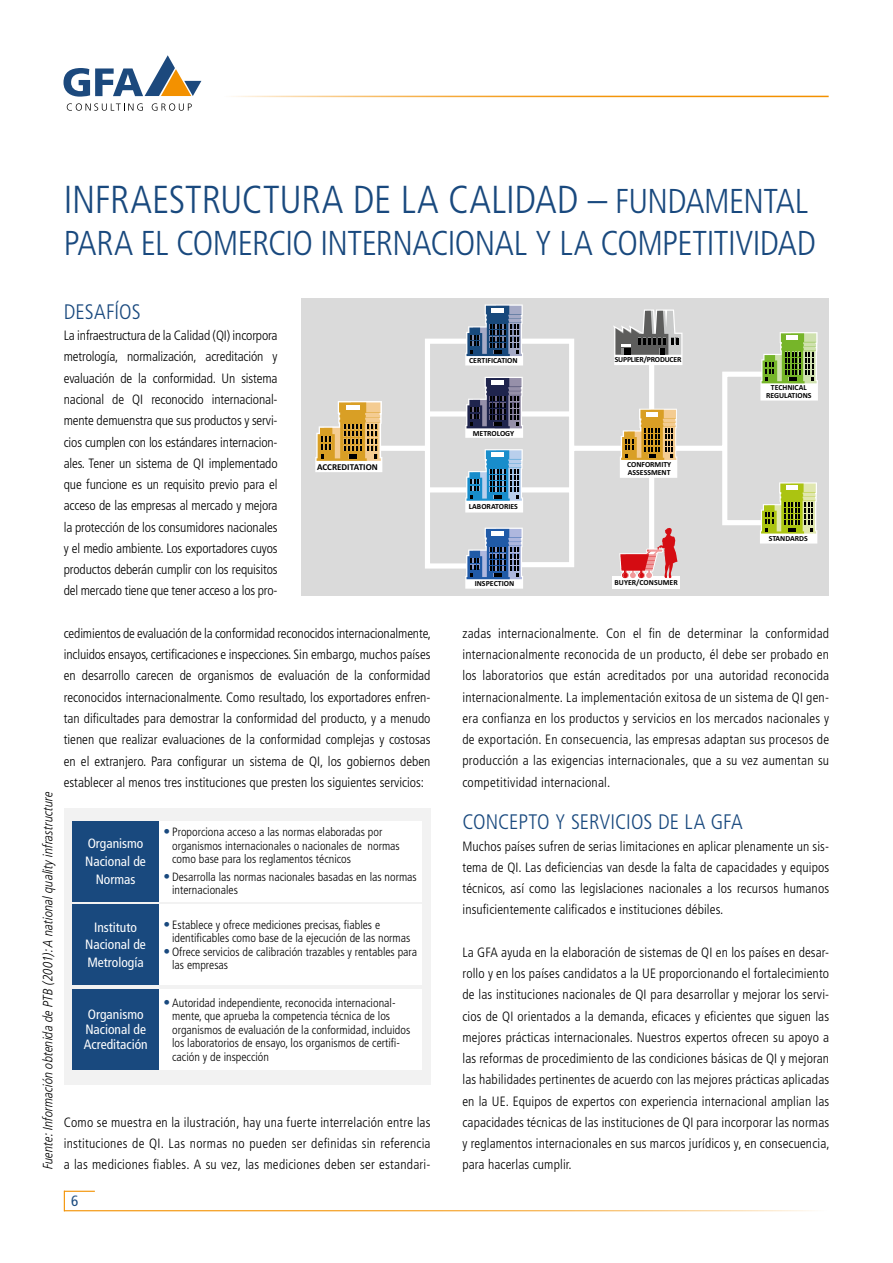
<style>
.page{position:relative;width:893px;height:1263px;background:#fff}
.page>*{position:absolute;margin:0;border:0;box-sizing:border-box;transform-origin:0 0}
.t1{font:300 condensed 39px "Frutiger LT Std";letter-spacing:-.005em;color:#19497e}
.t2{font:300 condensed 34.5px "Frutiger LT Std";letter-spacing:-.015em;color:#19497e}
.t3{font:300 condensed 21px "Frutiger LT Std";color:#19497e}
.t4{font:condensed 15px "Frutiger LT Std";color:#19497e}
.t5{font:300 condensed 13.5px/21.3px "Frutiger LT Std";letter-spacing:.01em;color:#000;text-align:justify}
.t6{font:condensed 13.5px/18px "Frutiger LT Std";color:#fff;text-align:center}
.t7{font:italic 300 condensed 13.5px "Frutiger LT Pro";letter-spacing:-.005em;color:#000}
.t8{font:300 condensed 12px/13.5px "Frutiger LT Std";color:#000}
.t9{font:700 9px "Calibri";color:#000}
.t10{font:700 7.8px/7.6px "Calibri";color:#000;text-align:center}
.t11{font:700 7.8px "Calibri";letter-spacing:-.025em;color:#000}
.s1{font-size:34.5px}
.s2{font-size:13.5px;color:#19497e}
</style>
<div class="page">
<div style="left:64px;top:808px;width:367px;height:276px;background:#f2f2f2"></div>
<div style="left:72px;top:821px;width:87px;height:80px;background:#19497e"></div>
<div style="left:72px;top:904px;width:87px;height:81px;background:#19497e"></div>
<div style="left:72px;top:989px;width:87px;height:81px;background:#19497e"></div>
<div style="left:159px;top:821px;width:263px;height:80px;background:#fff"></div>
<div style="left:159px;top:904px;width:263px;height:81px;background:#fff"></div>
<div style="left:159px;top:989px;width:263px;height:81px;background:#fff"></div>
<div style="left:301px;top:298px;width:528px;height:297px;background:#dadada"></div>
<svg style="left:382px;top:336px;width:400px;height:233px"></svg>
<div style="left:613px;top:576px;width:67px;height:12px;background:#fff"></div>
<svg style="left:465px;top:304px;width:58px;height:61px"></svg>
<svg style="left:465px;top:377px;width:58px;height:61px"></svg>
<svg style="left:465px;top:528px;width:58px;height:61px"></svg>
<svg style="left:315px;top:401px;width:67px;height:71px"></svg>
<svg style="left:620px;top:409px;width:57px;height:69px"></svg>
<svg style="left:465px;top:449px;width:58px;height:63px"></svg>
<svg style="left:760px;top:332px;width:58px;height:69px"></svg>
<svg style="left:760px;top:482px;width:57px;height:61px"></svg>
<svg style="left:613px;top:310px;width:69px;height:55px"></svg>
<svg style="left:619px;top:528px;width:59px;height:51px"></svg>
<hr style="left:221px;top:96px;width:608px;height:1px;background:#f39100">
<svg style="left:67px;top:103px;width:76px;height:8px"></svg>
<svg style="left:152px;top:103px;width:40px;height:8px"></svg>
<svg style="left:63px;top:55px;width:138px;height:42px"></svg>
<hr style="left:64px;top:1210px;width:765px;height:1px;background:#f39100">
<hr style="left:64px;top:1191px;width:31px;height:1px;background:#f39100">
<svg style="left:64px;top:1192px;width:1px;height:18px"></svg>
<h1 class="t1" style="left:64px;top:177px;width:746px">INFRAESTRUCTURA DE LA CALIDAD – <span class="s1">FUNDAMENTAL</span></h1>
<h2 class="t2" style="left:64px;top:224px;width:754px">PARA EL COMERCIO INTERNACIONAL Y LA COMPETITIVIDAD</h2>
<p class="t7" style="left:40px;top:1169px;width:379px;rotate:-90deg">Fuente: Información obtenida de PTB (2001): A national quality infrastructure</p>
<h3 class="t3" style="left:64px;top:300px;width:78px">DESAFÍOS</h3>
<p class="t5" style="left:64px;top:325px;width:215px">La infraestructura de la Calidad (QI) incorpora metrología, normalización, acreditación y evaluación de la conformidad. Un sistema nacional de QI reconocido internacional&shy;mente demuenstra que sus productos y servi&shy;cios cumplen con los estándares internacion&shy;ales. Tener un sistema de QI implementado que funcione es un requisito previo para el acceso de las empresas al mercado y mejora la protección de los consumidores nacionales y el medio ambiente. Los exportadores cuyos productos deberán cumplir con los requisitos del mercado tiene que tener acceso a los pro-</p>
<p class="t5" style="left:64px;top:623px;width:369px">cedimientos de evaluación de la conformidad reconocidos internacionalmente, incluidos ensayos, certificaciones e inspecciones. Sin embargo, muchos países en desarrollo carecen de organismos de evaluación de la conformidad reconocidos internacionalmente. Como resultado, los exportadores enfren&shy;tan dificultades para demostrar la conformidad del producto, y a menudo tienen que realizar evaluaciones de la conformidad complejas y costosas en el extranjero. Para configurar un sistema de QI, los gobiernos deben establecer al menos tres instituciones que presten los siguientes servicios:</p>
<p class="t9" style="left:317px;top:461px;width:62px">ACCREDITATION</p>
<p class="t6" style="left:85px;top:834px;width:62px">Organismo<br>Nacional de<br>Normas</p>
<p class="t6" style="left:85px;top:918px;width:62px">Instituto<br>Nacional de<br>Metrología</p>
<p class="t6" style="left:84px;top:1007px;width:65px;line-height:15px">Organismo<br>Nacional de<br>Acreditación</p>
<p class="t8" style="left:172px;top:825px;width:229px;text-indent:-9px"><span class="s2">•</span> Proporciona acceso a las normas elaboradas por organismos internacionales o nacionales de normas como base para los reglamentos técnicos</p>
<p class="t8" style="left:172px;top:870px;width:246px;text-indent:-9px"><span class="s2">•</span> Desarrolla las normas nacionales basadas en las normas internacionales</p>
<p class="t8" style="left:172px;top:918px;width:240px;text-indent:-9px"><span class="s2">•</span> Establece y ofrece mediciones precisas, fiables e identificables como base de la ejecución de las normas</p>
<p class="t8" style="left:172px;top:945px;width:246px;text-indent:-9px"><span class="s2">•</span>Ofrece servicios de calibración trazables y rentables para las empresas</p>
<p class="t8" style="left:172px;top:996px;width:240px;text-indent:-9px"><span class="s2">•</span> Autoridad independiente, reconocida internacional&shy;mente, que aprueba la competencia técnica de los organismos de evaluación de la conformidad, incluidos los laboratorios de ensayo, los organismos de certifi&shy;cación y de inspección</p>
<p class="t5" style="left:64px;top:1112px;width:368px">Como se muestra en la ilustración, hay una fuerte interrelación entre las instituciones de QI. Las normas no pueden ser definidas sin referencia a las mediciones fiables. A su vez, las mediciones deben ser estandari-</p>
<p class="t4" style="left:71px;top:1192px;width:9px">6</p>
<p class="t10" style="left:469px;top:357px;width:50px">CERTIFICATION</p>
<p class="t10" style="left:473px;top:429px;width:43px">METROLOGY</p>
<p class="t10" style="left:469px;top:503px;width:51px">LABORATORIES</p>
<p class="t10" style="left:475px;top:580px;width:41px">INSPECTION</p>
<p class="t11" style="left:615px;top:355px;width:68px">SUPPLIER/PRODUCER</p>
<p class="t10" style="left:627px;top:461px;width:46px;text-align:left">CONFORMITY<br>ASSESSMENT</p>
<p class="t10" style="left:615px;top:579px;width:65px">BUYER/CONSUMER</p>
<p class="t10" style="left:766px;top:384px;width:47px">TECHNICAL<br>REGULATIONS</p>
<p class="t10" style="left:769px;top:535px;width:41px">STANDARDS</p>
<p class="t5" style="left:462px;top:623px;width:368px">zadas internacionalmente. Con el fin de determinar la conformidad internacionalmente reconocida de un producto, él debe ser probado en los laboratorios que están acreditados por una autoridad reconocida internacionalmente. La implementación exitosa de un sistema de QI gen&shy;era confianza en los productos y servicios en los mercados nacionales y de exportación. En consecuencia, las empresas adaptan sus procesos de producción a las exigencias internacionales, que a su vez aumentan su competitividad internacional.</p>
<h3 class="t3" style="left:462px;top:810px;width:282px">CONCEPTO Y SERVICIOS DE LA GFA</h3>
<p class="t5" style="left:462px;top:835px;width:368px">Muchos países sufren de serias limitaciones en aplicar plenamente un sis&shy;tema de QI. Las deficiencias van desde la falta de capacidades y equipos técnicos, así como las legislaciones nacionales a los recursos humanos insuficientemente calificados e instituciones débiles.</p>
<p class="t5" style="left:462px;top:942px;width:369px">La GFA ayuda en la elaboración de sistemas de QI en los países en desar&shy;rollo y en los países candidatos a la UE proporcionando el fortalecimiento de las instituciones nacionales de QI para desarrollar y mejorar los servi&shy;cios de QI orientados a la demanda, eficaces y eficientes que siguen las mejores prácticas internacionales. Nuestros expertos ofrecen su apoyo a las reformas de procedimiento de las condiciones básicas de QI y mejoran las habilidades pertinentes de acuerdo con las mejores prácticas aplicadas en la UE. Equipos de expertos con experiencia internacional amplian las capacidades técnicas de las instituciones de QI para incorporar las normas y reglamentos internacionales en sus marcos jurídicos y, en consecuencia,</p>
<p class="t5" style="left:462px;top:1154px;width:111px">para hacerlas cumplir.</p>
</div>
